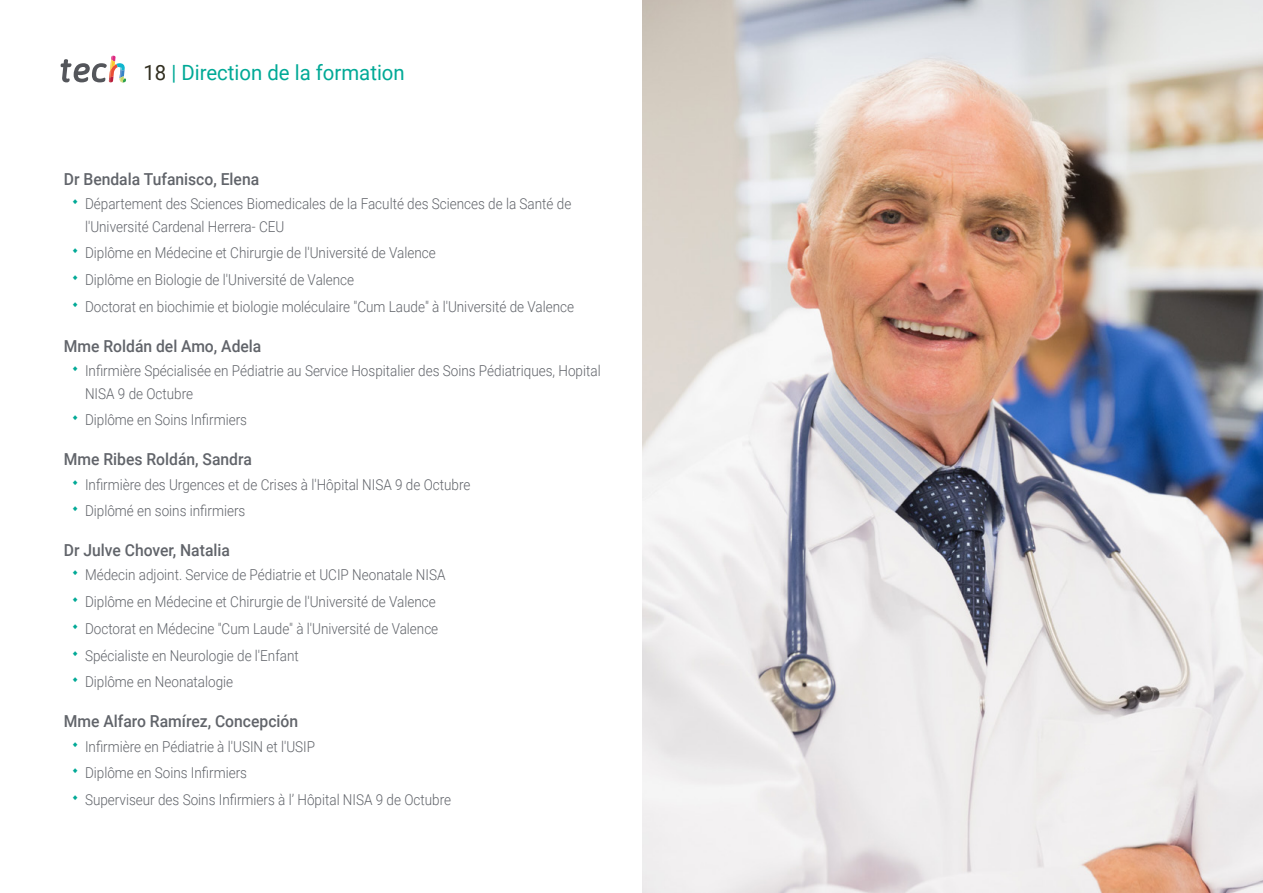
<style>
.page{position:relative;width:1263px;height:893px;background:#fff}
.page>*{position:absolute;margin:0;border:0;box-sizing:border-box;transform-origin:0 0}
.t1{font:21px "Roboto";color:#00a996}
.t2{font:500 16.5px "Roboto";color:#61646a;scale:.95 1}
.t3{font:300 15px/26.7px "Roboto";color:#61646a;scale:.9 1}
.s1{color:#312e20}
</style>
<div class="page">
<svg style="left:61px;top:56px;width:65px;height:27px"></svg>
<img style="left:642px;top:0;width:621px;height:893px">
<h1 class="t1" style="left:144px;top:57px;width:263px"><span class="s1">18</span> | Direction de la formation</h1>
<p class="t2" style="left:64px;top:167px;width:207px">Dr Bendala Tufanisco, Elena</p>
<p class="t3" style="left:85px;top:192px;width:542px;line-height:22.5px">Département des Sciences Biomedicales de la Faculté des Sciences de la Santé de l'Université Cardenal Herrera- CEU</p>
<p class="t3" style="left:85px;top:239px;width:545px">Diplôme en Médecine et Chirurgie de l'Université de Valence<br>Diplôme en Biologie de l'Université de Valence<br>Doctorat en biochimie et biologie moléculaire "Cum Laude" à l'Université de Valence</p>
<p class="t2" style="left:64px;top:334px;width:210px">Mme Roldán del Amo, Adela</p>
<p class="t3" style="left:85px;top:359px;width:574px;line-height:22.5px">Infirmière Spécialisée en Pédiatrie au Service Hospitalier des Soins Pédiatriques, Hopital<br>NISA 9 de Octubre</p>
<p class="t3" style="left:85px;top:406px;width:182px">Diplôme en Soins Infirmiers</p>
<p class="t2" style="left:64px;top:447px;width:199px">Mme Ribes Roldán, Sandra</p>
<p class="t3" style="left:85px;top:470px;width:430px">Infirmière des Urgences et de Crises à l'Hôpital NISA 9 de Octubre<br>Diplômé en soins infirmiers</p>
<p class="t2" style="left:64px;top:538px;width:176px">Dr Julve Chover, Natalia</p>
<p class="t3" style="left:85px;top:561px;width:402px">Médecin adjoint. Service de Pédiatrie et UCIP Neonatale NISA Diplôme en Médecine et Chirurgie de l'Université de Valence Doctorat en Médecine "Cum Laude" à l'Université de Valence Spécialiste en Neurologie de l'Enfant<br>Diplôme en Neonatalogie</p>
<p class="t2" style="left:64px;top:709px;width:248px">Mme Alfaro Ramírez, Concepción</p>
<p class="t3" style="left:85px;top:732px;width:408px">Infirmière en Pédiatrie à l'USIN et l'USIP<br>Diplôme en Soins Infirmiers<br>Superviseur des Soins Infirmiers à l’ Hôpital NISA 9 de Octubre</p>
</div>
